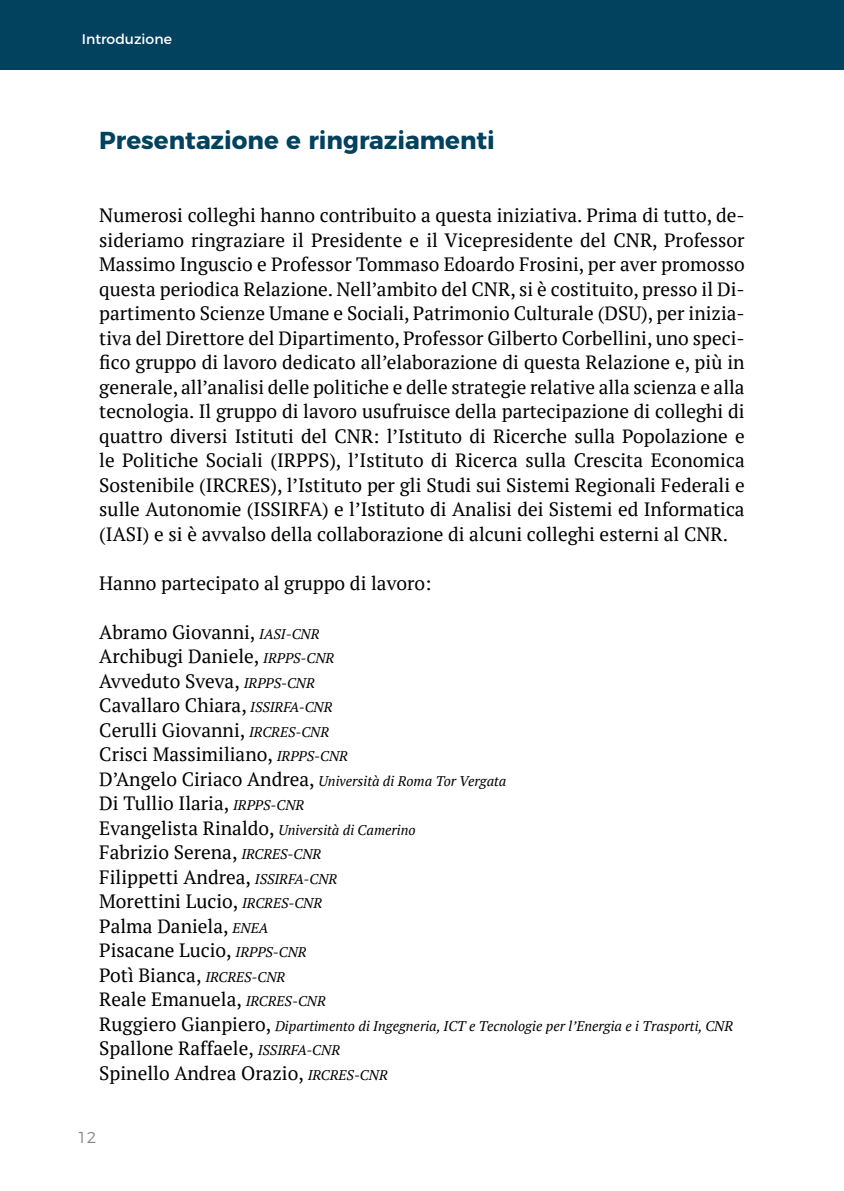
<style>
.page{position:relative;width:844px;height:1191px;background:#fff}
.page>*{position:absolute;margin:0;border:0;box-sizing:border-box;transform-origin:0 0}
.t1{font:700 24.5px "Montserrat";color:#02425e}
.t2{font:19.25px/24.5px "PT Serif";color:#000}
.t3{font:300 15.75px "Montserrat";color:#878787}
.t4{font:italic 14px "PT Serif";color:#000}
.t5{font:14px "Montserrat";color:#fff}
.s1{font-style:italic;font-size:14px}
.s2{font-style:normal;font-size:19.25px}
</style>
<div class="page">
<div style="left:0;top:0;width:843px;height:69px;background:#02425e"></div>
<p class="t5" style="left:82px;top:27px;width:91px">Introduzione</p>
<p class="t1" style="left:99px;top:120px;width:397px">Presentazione e ringraziamenti</p>
<p class="t2" style="left:99px;top:203px;width:646px;text-align:justify">Numerosi colleghi hanno contribuito a questa iniziativa. Prima di tutto, de&shy;sideriamo ringraziare il Presidente e il Vicepresidente del CNR, Professor Massimo Inguscio e Professor Tommaso Edoardo Frosini, per aver promosso questa periodica Relazione. Nell’ambito del CNR, si è costituito, presso il Di&shy;partimento Scienze Umane e Sociali, Patrimonio Culturale (DSU), per inizia&shy;tiva del Direttore del Dipartimento, Professor Gilberto Corbellini, uno speci&shy;fico gruppo di lavoro dedicato all’elaborazione di questa Relazione e, più in generale, all’analisi delle politiche e delle strategie relative alla scienza e alla tecnologia. Il gruppo di lavoro usufruisce della partecipazione di colleghi di quattro diversi Istituti del CNR: l’Istituto di Ricerche sulla Popolazione e le Politiche Sociali (IRPPS), l’Istituto di Ricerca sulla Crescita Economica Sostenibile (IRCRES), l’Istituto per gli Studi sui Sistemi Regionali Federali e sulle Autonomie (ISSIRFA) e l’Istituto di Analisi dei Sistemi ed Informatica (IASI) e si è avvalso della collaborazione di alcuni colleghi esterni al CNR.</p>
<p class="t2" style="left:99px;top:570px;width:333px">Hanno partecipato al gruppo di lavoro:</p>
<p class="t2" style="left:99px;top:619px;width:250px">Abramo Giovanni, <span class="s1">IASI-CNR<br></span>Archibugi Daniele, <span class="s1">IRPPS-CNR<br></span>Avveduto Sveva, <span class="s1">IRPPS-CNR<br></span>Cavallaro Chiara, <span class="s1">ISSIRFA-CNR<br></span>Cerulli Giovanni, <span class="s1">IRCRES-CNR<br></span>Crisci Massimiliano, <span class="s1">IRPPS-CNR</span></p>
<p class="t4" style="left:99px;top:772px;width:408px"><span class="s2">D’Angelo Ciriaco Andrea,</span> Università di Roma Tor Vergata</p>
<p class="t2" style="left:99px;top:791px;width:206px">Di Tullio Ilaria, <span class="s1">IRPPS-CNR</span></p>
<p class="t4" style="left:99px;top:821px;width:318px"><span class="s2">Evangelista Rinaldo,</span> Università di Camerino</p>
<p class="t2" style="left:99px;top:840px;width:239px">Fabrizio Serena, <span class="s1">IRCRES-CNR<br></span>Filippetti Andrea, <span class="s1">ISSIRFA-CNR<br></span>Morettini Lucio, <span class="s1">IRCRES-CNR<br></span>Palma Daniela, <span class="s1">ENEA<br></span>Pisacane Lucio, <span class="s1">IRPPS-CNR<br></span>Potì Bianca, <span class="s1">IRCRES-CNR<br></span>Reale Emanuela, <span class="s1">IRCRES-CNR</span></p>
<p class="t4" style="left:99px;top:1017px;width:635px"><span class="s2">Ruggiero Gianpiero,</span> Dipartimento di Ingegneria, ICT e Tecnologie per l’Energia e i Trasporti, CNR</p>
<p class="t2" style="left:99px;top:1036px;width:290px">Spallone Raffaele, <span class="s1">ISSIRFA-CNR<br></span>Spinello Andrea Orazio, <span class="s1">IRCRES-CNR</span></p>
<p class="t3" style="left:77px;top:1125px;width:21px">12</p>
</div>
